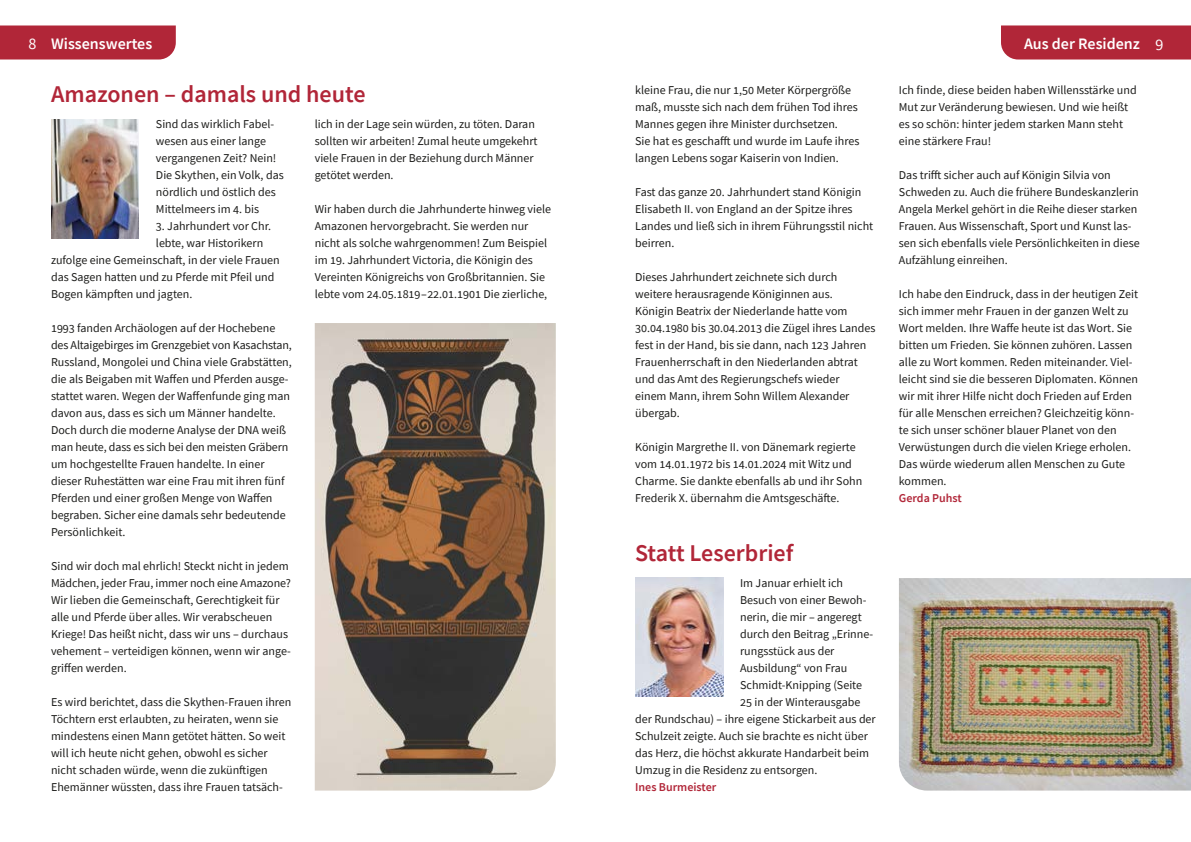
<style>
.page{position:relative;width:1191px;height:842px;background:#fff}
.page>*{position:absolute;margin:0;border:0;box-sizing:border-box;transform-origin:0 0}
.t1{font:600 24px "Source Sans Pro";color:#b12638}
.t2{font:600 16px "Source Sans Pro";color:#fff}
.t3{font:12px/17px "Source Sans Pro";color:#1d1d1b}
.t4{font:600 12px "Source Sans Pro";color:#b12638}
.s1{font-weight:400}
</style>
<div class="page">
<div style="left:0;top:26px;width:176px;height:34px;background:#b12638"></div>
<div style="left:1001px;top:25px;width:190px;height:35px;background:#b12638"></div>
<img style="left:51px;top:119px;width:88px;height:119px">
<img style="left:635px;top:578px;width:88px;height:119px">
<img style="left:899px;top:578px;width:292px;height:213px">
<img style="left:315px;top:323px;width:241px;height:467px">
<h2 class="t2" style="left:28px;top:33px;width:125px"><span class="s1">8</span> Wissenswertes</h2>
<h2 class="t2" style="left:1024px;top:33px;width:141px">Aus der Residenz <span class="s1">9</span></h2>
<h1 class="t1" style="left:51px;top:78px;width:316px">Amazonen – damals und heute</h1>
<p class="t3" style="left:156px;top:115px;width:129px">Sind das wirklich Fabel&shy;wesen aus einer lange vergangenen Zeit? Nein!<br>Die Skythen, ein Volk, das nördlich und östlich des<br>Mittelmeers im 4. bis</p>
<p class="t3" style="left:156px;top:217px;width:117px">3. Jahrhundert vor Chr.</p>
<p class="t3" style="left:156px;top:234px;width:109px">lebte, war Historikern</p>
<p class="t3" style="left:51px;top:251px;width:230px">zufolge eine Gemeinschaft, in der viele Frauen</p>
<p class="t3" style="left:51px;top:268px;width:225px">das Sagen hatten und zu Pferde mit Pfeil und</p>
<p class="t3" style="left:51px;top:285px;width:143px">Bogen kämpften und jagten.</p>
<p class="t3" style="left:51px;top:319px;width:242px">1993 fanden Archäologen auf der Hochebene des Altaigebirges im Grenzgebiet von Kasachstan, Russland, Mongolei und China viele Grabstätten, die als Beigaben mit Waffen und Pferden ausge&shy;stattet waren. Wegen der Waffenfunde ging man davon aus, dass es sich um Männer handelte.<br>Doch durch die moderne Analyse der DNA weiß man heute, dass es sich bei den meisten Gräbern um hochgestellte Frauen handelte. In einer dieser Ruhestätten war eine Frau mit ihren fünf Pferden und einer großen Menge von Waffen begraben. Sicher eine damals sehr bedeutende Persönlichkeit.</p>
<p class="t3" style="left:51px;top:557px;width:241px">Sind wir doch mal ehrlich! Steckt nicht in jedem Mädchen, jeder Frau, immer noch eine Amazone?<br>Wir lieben die Gemeinschaft, Gerechtigkeit für alle und Pferde über alles. Wir verabscheuen Kriege! Das heißt nicht, dass wir uns – durchaus vehement – verteidigen können, wenn wir ange&shy;griffen werden.</p>
<p class="t3" style="left:51px;top:693px;width:242px">Es wird berichtet, dass die Skythen-Frauen ihren Töchtern erst erlaubten, zu heiraten, wenn sie mindestens einen Mann getötet hätten. So weit will ich heute nicht gehen, obwohl es sicher nicht schaden würde, wenn die zukünftigen Ehemänner wüssten, dass ihre Frauen tatsäch-</p>
<p class="t3" style="left:315px;top:115px;width:224px">lich in der Lage sein würden, zu töten. Daran sollten wir arbeiten! Zumal heute umgekehrt viele Frauen in der Beziehung durch Männer getötet werden.</p>
<p class="t3" style="left:315px;top:200px;width:238px">Wir haben durch die Jahrhunderte hinweg viele Amazonen hervorgebracht. Sie werden nur nicht als solche wahrgenommen! Zum Beispiel im 19. Jahrhundert Victoria, die Königin des Vereinten Königreichs von Großbritannien. Sie lebte vom 24.05.1819–22.01.1901 Die zierliche,</p>
<p class="t3" style="left:635px;top:81px;width:226px">kleine Frau, die nur 1,50 Meter Körpergröße maß, musste sich nach dem frühen Tod ihres Mannes gegen ihre Minister durchsetzen.<br>Sie hat es geschafft und wurde im Laufe ihres langen Lebens sogar Kaiserin von Indien.</p>
<p class="t3" style="left:635px;top:183px;width:239px">Fast das ganze 20. Jahrhundert stand Königin Elisabeth II. von England an der Spitze ihres Landes und ließ sich in ihrem Führungsstil nicht beirren.</p>
<p class="t3" style="left:635px;top:268px;width:242px">Dieses Jahrhundert zeichnete sich durch weitere herausragende Königinnen aus.<br>Königin Beatrix der Niederlande hatte vom 30.04.1980 bis 30.04.2013 die Zügel ihres Landes fest in der Hand, bis sie dann, nach 123 Jahren Frauenherrschaft in den Niederlanden abtrat und das Amt des Regierungschefs wieder<br>einem Mann, ihrem Sohn Willem Alexander übergab.</p>
<p class="t3" style="left:635px;top:438px;width:229px">Königin Margrethe II. von Dänemark regierte vom 14.01.1972 bis 14.01.2024 mit Witz und Charme. Sie dankte ebenfalls ab und ihr Sohn Frederik X. übernahm die Amtsgeschäfte.</p>
<h1 class="t1" style="left:635px;top:537px;width:160px">Statt Leserbrief</h1>
<p class="t3" style="left:740px;top:574px;width:105px">Im Januar erhielt ich</p>
<p class="t3" style="left:740px;top:591px;width:128px">Besuch von einer Bewoh-</p>
<p class="t3" style="left:740px;top:608px;width:123px">nerin, die mir – angeregt</p>
<p class="t3" style="left:740px;top:625px;width:135px">durch den Beitrag „Erinne-</p>
<p class="t3" style="left:740px;top:642px;width:96px">rungsstück aus der</p>
<p class="t3" style="left:740px;top:659px;width:109px">Ausbildung“ von Frau</p>
<p class="t3" style="left:740px;top:676px;width:123px">Schmidt-Knipping (Seite</p>
<p class="t3" style="left:740px;top:693px;width:122px">25 in der Winterausgabe</p>
<p class="t3" style="left:635px;top:710px;width:242px">der Rundschau) – ihre eigene Stickarbeit aus der</p>
<p class="t3" style="left:635px;top:727px;width:234px">Schulzeit zeigte. Auch sie brachte es nicht über</p>
<p class="t3" style="left:635px;top:744px;width:235px">das Herz, die höchst akkurate Handarbeit beim</p>
<p class="t3" style="left:635px;top:761px;width:184px">Umzug in die Residenz zu entsorgen.</p>
<p class="t4" style="left:635px;top:779px;width:83px">Ines Burmeister</p>
<p class="t3" style="left:899px;top:81px;width:239px">Ich finde, diese beiden haben Willensstärke und Mut zur Veränderung bewiesen. Und wie heißt es so schön: hinter jedem starken Mann steht eine stärkere Frau!</p>
<p class="t3" style="left:899px;top:166px;width:242px">Das trifft sicher auch auf Königin Silvia von Schweden zu. Auch die frühere Bundeskanzlerin Angela Merkel gehört in die Reihe dieser starken Frauen. Aus Wissenschaft, Sport und Kunst las&shy;sen sich ebenfalls viele Persönlichkeiten in diese Aufzählung einreihen.</p>
<p class="t3" style="left:899px;top:285px;width:241px">Ich habe den Eindruck, dass in der heutigen Zeit sich immer mehr Frauen in der ganzen Welt zu Wort melden. Ihre Waffe heute ist das Wort. Sie bitten um Frieden. Sie können zuhören. Lassen alle zu Wort kommen. Reden miteinander. Viel&shy;leicht sind sie die besseren Diplomaten. Können wir mit ihrer Hilfe nicht doch Frieden auf Erden für alle Menschen erreichen? Gleichzeitig könn&shy;te sich unser schöner blauer Planet von den Verwüstungen durch die vielen Kriege erholen.<br>Das würde wiederum allen Menschen zu Gute kommen.</p>
<p class="t4" style="left:899px;top:490px;width:64px">Gerda Puhst</p>
</div>
